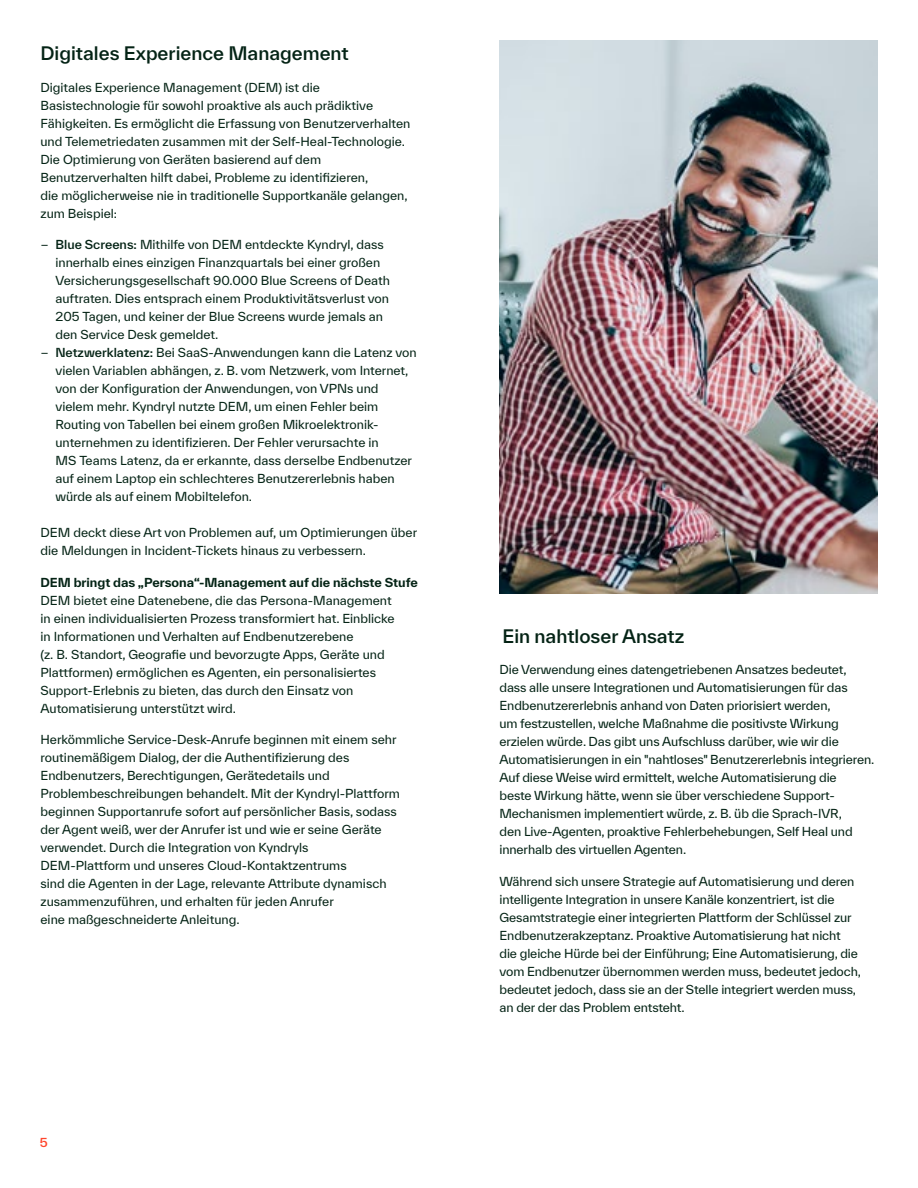
<style>
.page{position:relative;width:918px;height:1188px;background:#fff}
.page>*{position:absolute;margin:0;border:0;box-sizing:border-box;transform-origin:0 0}
.t1{font:500 18px "TWK Everett";color:#042315}
.t2{font:12px/18px "TWK Everett";color:#042315}
.t3{font:700 12px "TWK Everett";color:#042315}
.t4{font:500 12px "TWK Everett";color:#ff462d}
.s1{font-family:"IBM Plex Sans"}
.s2{font-weight:500}
</style>
<div class="page">
<img style="left:500px;top:41px;width:378px;height:553px">
<h1 class="t1" style="left:40px;top:41px;width:310px">Digitales Experience Management</h1>
<p class="t2" style="left:40px;top:78px;width:371px">Digitales Experience Management (DEM) ist die Basistechnologie für sowohl proaktive als auch prädiktive Fähigkeiten. Es ermöglicht die Erfassung von Benutzerverhalten und Telemetriedaten zusammen mit der Self-Heal-Technologie.<br>Die Optimierung von Geräten basierend auf dem Benutzerverhalten hilft dabei, Probleme zu identifizieren,<br>die möglicherweise nie in traditionelle Supportkanäle gelangen, zum Beispiel:</p>
<p class="t2" style="left:55px;top:236px;width:336px;text-indent:-14px"><span class="s1">–</span> <span class="s2">Blue Screens:</span> Mithilfe von DEM entdeckte Kyndryl, dass innerhalb eines einzigen Finanzquartals bei einer großen Versicherungsgesellschaft 90.000 Blue Screens of Death auftraten. Dies entsprach einem Produktivitätsverlust von 205 Tagen, und keiner der Blue Screens wurde jemals an den Service Desk gemeldet.</p>
<p class="t2" style="left:55px;top:344px;width:363px;text-indent:-14px"><span class="s1">–</span> <span class="s2">Netzwerklatenz:</span> Bei SaaS-Anwendungen kann die Latenz von vielen Variablen abhängen, z. B. vom Netzwerk, vom Internet, von der Konfiguration der Anwendungen, von VPNs und vielem mehr. Kyndryl nutzte DEM, um einen Fehler beim Routing von Tabellen bei einem großen Mikroelektronik&shy;unternehmen zu identifizieren. Der Fehler verursachte in<br>MS Teams Latenz, da er erkannte, dass derselbe Endbenutzer auf einem Laptop ein schlechteres Benutzererlebnis haben würde als auf einem Mobiltelefon.</p>
<p class="t2" style="left:40px;top:524px;width:378px">DEM deckt diese Art von Problemen auf, um Optimierungen über die Meldungen in Incident-Tickets hinaus zu verbessern.</p>
<p class="t3" style="left:40px;top:574px;width:379px">DEM bringt das „Persona“-Management auf die nächste Stufe</p>
<p class="t2" style="left:40px;top:591px;width:356px">DEM bietet eine Datenebene, die das Persona-Management in einen individualisierten Prozess transformiert hat. Einblicke in Informationen und Verhalten auf Endbenutzerebene<br>(z. B. Standort, Geografie und bevorzugte Apps, Geräte und Plattformen) ermöglichen es Agenten, ein personalisiertes Support-Erlebnis zu bieten, das durch den Einsatz von Automatisierung unterstützt wird.</p>
<p class="t2" style="left:40px;top:731px;width:361px">Herkömmliche Service-Desk-Anrufe beginnen mit einem sehr routinemäßigem Dialog, der die Authentifizierung des Endbenutzers, Berechtigungen, Gerätedetails und Problembeschreibungen behandelt. Mit der Kyndryl-Plattform beginnen Supportanrufe sofort auf persönlicher Basis, sodass der Agent weiß, wer der Anrufer ist und wie er seine Geräte verwendet. Durch die Integration von Kyndryls DEM-Plattform und unseres Cloud-Kontaktzentrums<br>sind die Agenten in der Lage, relevante Attribute dynamisch zusammenzuführen, und erhalten für jeden Anrufer<br>eine maßgeschneiderte Anleitung.</p>
<p class="t4" style="left:40px;top:1134px;width:9px">5</p>
<h1 class="t1" style="left:502px;top:623px;width:183px">Ein nahtloser Ansatz</h1>
<p class="t2" style="left:500px;top:661px;width:376px">Die Verwendung eines datengetriebenen Ansatzes bedeutet, dass alle unsere Integrationen und Automatisierungen für das Endbenutzererlebnis anhand von Daten priorisiert werden,<br>um festzustellen, welche Maßnahme die positivste Wirkung erzielen würde. Das gibt uns Aufschluss darüber, wie wir die Automatisierungen in ein "nahtloses" Benutzererlebnis integrieren.<br>Auf diese Weise wird ermittelt, welche Automatisierung die<br>beste Wirkung hätte, wenn sie über verschiedene Support-Mechanismen implementiert würde, z. B. üb die Sprach-IVR,<br>den Live-Agenten, proaktive Fehlerbehebungen, Self Heal und innerhalb des virtuellen Agenten.</p>
<p class="t2" style="left:500px;top:872px;width:363px">Während sich unsere Strategie auf Automatisierung und deren intelligente Integration in unsere Kanäle konzentriert, ist die Gesamtstrategie einer integrierten Plattform der Schlüssel zur Endbenutzerakzeptanz. Proaktive Automatisierung hat nicht die gleiche Hürde bei der Einführung; Eine Automatisierung, die vom Endbenutzer übernommen werden muss, bedeutet jedoch, bedeutet jedoch, dass sie an der Stelle integriert werden muss, an der der das Problem entsteht.</p>
</div>
